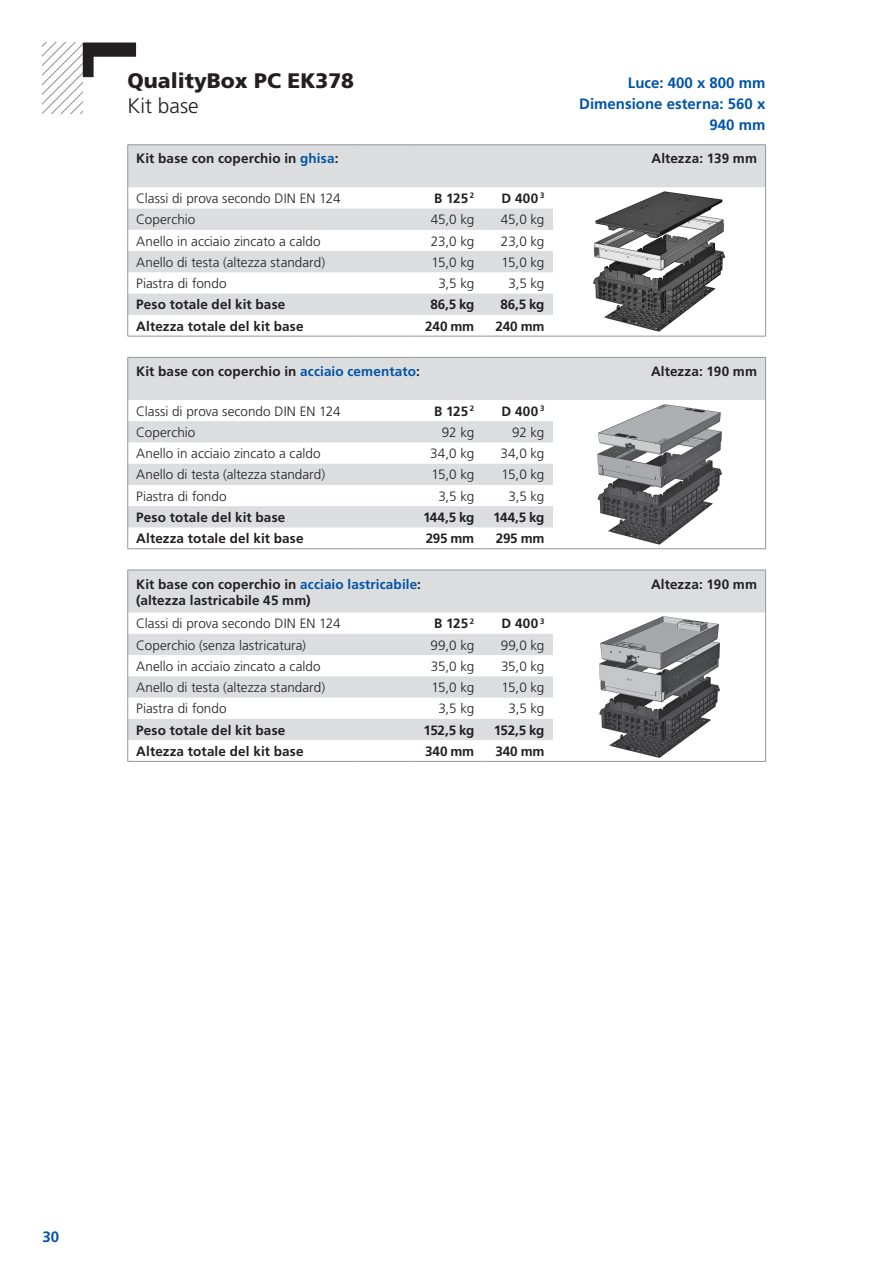
<style>
.page{position:relative;width:893px;height:1263px;background:#fff}
.page>*{position:absolute;margin:0;border:0;box-sizing:border-box;transform-origin:0 0}
._01_Überschrift{font:900 21px "Frutiger LT Pro";color:#231f20}
._01_Überschrift-2{font:300 21px "Frutiger LT Pro";color:#231f20}
._02_Lichtes_Maß{font:700 15px/21px "Frutiger LT Pro";color:#0154a6;text-align:right}
._03_Text_linksbündig{font:300 13.5px "Frutiger LT Pro";color:#231f20}
._03_Text_linksbündig-2{font:700 13.5px/16.2px "Frutiger LT Pro";letter-spacing:.01em;color:#231f20}
._04_Text_rechtsbündi{font:700 13.5px "Frutiger LT Pro";color:#231f20}
._04_Text_rechtsbündi-2{font:300 13.5px "Frutiger LT Pro";letter-spacing:-.03em;color:#231f20}
.s1{color:#0154a6}
</style>
<div class="page">
<svg style="left:127px;top:570px;width:639px;height:191px"></svg>
<hr style="left:128px;top:761px;width:231px;height:1px;background:#939598">
<hr style="left:359px;top:761px;width:54px;height:1px;background:#939598">
<hr style="left:413px;top:761px;width:70px;height:1px;background:#939598">
<hr style="left:483px;top:761px;width:70px;height:1px;background:#939598">
<hr style="left:553px;top:761px;width:213px;height:1px;background:#939598">
<img style="left:599px;top:617px;width:120px;height:140px">
<svg style="left:127px;top:357px;width:639px;height:192px"></svg>
<hr style="left:128px;top:548px;width:230px;height:1px;background:#939598">
<hr style="left:358px;top:548px;width:55px;height:1px;background:#939598">
<hr style="left:413px;top:548px;width:70px;height:1px;background:#939598">
<hr style="left:483px;top:548px;width:70px;height:1px;background:#939598">
<hr style="left:553px;top:548px;width:213px;height:1px;background:#939598">
<img style="left:597px;top:404px;width:124px;height:140px">
<hr style="left:128px;top:144px;width:229px;height:1px;background:#939598">
<hr style="left:357px;top:144px;width:56px;height:1px;background:#939598">
<hr style="left:413px;top:144px;width:70px;height:1px;background:#939598">
<hr style="left:483px;top:144px;width:70px;height:1px;background:#939598">
<hr style="left:553px;top:144px;width:213px;height:1px;background:#939598">
<svg style="left:127px;top:145px;width:639px;height:191px"></svg>
<hr style="left:128px;top:336px;width:229px;height:1px;background:#939598">
<hr style="left:357px;top:336px;width:56px;height:1px;background:#939598">
<hr style="left:413px;top:336px;width:70px;height:1px;background:#939598">
<hr style="left:483px;top:336px;width:70px;height:1px;background:#939598">
<hr style="left:553px;top:336px;width:213px;height:1px;background:#939598">
<img style="left:594px;top:192px;width:131px;height:140px">
<svg style="left:43px;top:43px;width:93px;height:70px"></svg>
<p class="_01_Überschrift" style="left:128px;top:68px;width:228px">QualityBox PC EK378</p>
<p class="_01_Überschrift-2" style="left:128px;top:94px;width:73px">Kit base</p>
<p class="_02_Lichtes_Maß" style="left:628px;top:72px;width:139px">Luce: 400 x 800 mm</p>
<p class="_02_Lichtes_Maß" style="left:579px;top:93px;width:188px">Dimensione esterna: 560 x<br>940 mm</p>
<p class="_03_Text_linksbündig-2" style="left:136px;top:151px;width:204px">Kit base con coperchio in <span class="s1">ghisa</span>:</p>
<p class="_04_Text_rechtsbündi" style="left:651px;top:151px;width:107px">Altezza: 139 mm</p>
<p class="_03_Text_linksbündig" style="left:136px;top:190px;width:206px">Classi di prova secondo DIN EN 124</p>
<p class="_04_Text_rechtsbündi" style="left:434px;top:190px;width:42px">B 125 <sup>2</sup></p>
<p class="_04_Text_rechtsbündi" style="left:501px;top:190px;width:44px">D 400 <sup>3</sup></p>
<p class="_03_Text_linksbündig" style="left:136px;top:212px;width:61px">Coperchio</p>
<p class="_04_Text_rechtsbündi-2" style="left:431px;top:212px;width:45px">45,0 kg</p>
<p class="_04_Text_rechtsbündi-2" style="left:501px;top:212px;width:45px">45,0 kg</p>
<p class="_03_Text_linksbündig" style="left:136px;top:233px;width:186px">Anello in acciaio zincato a caldo</p>
<p class="_04_Text_rechtsbündi-2" style="left:431px;top:233px;width:45px">23,0 kg</p>
<p class="_04_Text_rechtsbündi-2" style="left:501px;top:233px;width:45px">23,0 kg</p>
<p class="_03_Text_linksbündig" style="left:136px;top:254px;width:190px">Anello di testa (altezza standard)</p>
<p class="_04_Text_rechtsbündi-2" style="left:431px;top:254px;width:44px">15,0 kg</p>
<p class="_04_Text_rechtsbündi-2" style="left:502px;top:254px;width:44px">15,0 kg</p>
<p class="_03_Text_linksbündig" style="left:136px;top:275px;width:92px">Piastra di fondo</p>
<p class="_04_Text_rechtsbündi-2" style="left:438px;top:275px;width:37px">3,5 kg</p>
<p class="_04_Text_rechtsbündi-2" style="left:508px;top:275px;width:37px">3,5 kg</p>
<p class="_03_Text_linksbündig-2" style="left:136px;top:296px;width:151px">Peso totale del kit base</p>
<p class="_04_Text_rechtsbündi" style="left:430px;top:297px;width:45px">86,5 kg</p>
<p class="_04_Text_rechtsbündi" style="left:500px;top:297px;width:45px">86,5 kg</p>
<p class="_03_Text_linksbündig-2" style="left:136px;top:318px;width:169px">Altezza totale del kit base</p>
<p class="_04_Text_rechtsbündi" style="left:425px;top:318px;width:51px">240 mm</p>
<p class="_04_Text_rechtsbündi" style="left:495px;top:318px;width:51px">240 mm</p>
<p class="_03_Text_linksbündig-2" style="left:136px;top:363px;width:285px">Kit base con coperchio in <span class="s1">acciaio cementato</span>:</p>
<p class="_04_Text_rechtsbündi" style="left:651px;top:363px;width:108px">Altezza: 190 mm</p>
<p class="_03_Text_linksbündig" style="left:136px;top:403px;width:206px">Classi di prova secondo DIN EN 124</p>
<p class="_04_Text_rechtsbündi" style="left:434px;top:403px;width:42px">B 125 <sup>2</sup></p>
<p class="_04_Text_rechtsbündi" style="left:501px;top:403px;width:44px">D 400 <sup>3</sup></p>
<p class="_03_Text_linksbündig" style="left:136px;top:424px;width:61px">Coperchio</p>
<p class="_04_Text_rechtsbündi-2" style="left:442px;top:424px;width:34px">92 kg</p>
<p class="_04_Text_rechtsbündi-2" style="left:512px;top:424px;width:34px">92 kg</p>
<p class="_03_Text_linksbündig" style="left:136px;top:446px;width:186px">Anello in acciaio zincato a caldo</p>
<p class="_04_Text_rechtsbündi-2" style="left:430px;top:446px;width:46px">34,0 kg</p>
<p class="_04_Text_rechtsbündi-2" style="left:500px;top:446px;width:46px">34,0 kg</p>
<p class="_03_Text_linksbündig" style="left:136px;top:467px;width:190px">Anello di testa (altezza standard)</p>
<p class="_04_Text_rechtsbündi-2" style="left:431px;top:467px;width:44px">15,0 kg</p>
<p class="_04_Text_rechtsbündi-2" style="left:502px;top:467px;width:44px">15,0 kg</p>
<p class="_03_Text_linksbündig" style="left:136px;top:488px;width:92px">Piastra di fondo</p>
<p class="_04_Text_rechtsbündi-2" style="left:438px;top:488px;width:37px">3,5 kg</p>
<p class="_04_Text_rechtsbündi-2" style="left:508px;top:488px;width:37px">3,5 kg</p>
<p class="_03_Text_linksbündig-2" style="left:136px;top:509px;width:151px">Peso totale del kit base</p>
<p class="_04_Text_rechtsbündi" style="left:423px;top:509px;width:53px">144,5 kg</p>
<p class="_04_Text_rechtsbündi" style="left:493px;top:509px;width:53px">144,5 kg</p>
<p class="_03_Text_linksbündig-2" style="left:136px;top:530px;width:169px">Altezza totale del kit base</p>
<p class="_04_Text_rechtsbündi" style="left:426px;top:530px;width:50px">295 mm</p>
<p class="_04_Text_rechtsbündi" style="left:496px;top:530px;width:50px">295 mm</p>
<p class="_03_Text_linksbündig-2" style="left:136px;top:576px;width:286px">Kit base con coperchio in <span class="s1">acciaio lastricabile</span>: (altezza lastricabile 45 mm)</p>
<p class="_04_Text_rechtsbündi" style="left:651px;top:576px;width:108px">Altezza: 190 mm</p>
<p class="_03_Text_linksbündig" style="left:136px;top:616px;width:206px">Classi di prova secondo DIN EN 124</p>
<p class="_04_Text_rechtsbündi" style="left:434px;top:615px;width:42px">B 125 <sup>2</sup></p>
<p class="_04_Text_rechtsbündi" style="left:501px;top:615px;width:44px">D 400 <sup>3</sup></p>
<p class="_03_Text_linksbündig" style="left:136px;top:637px;width:171px">Coperchio (senza lastricatura)</p>
<p class="_04_Text_rechtsbündi-2" style="left:431px;top:637px;width:45px">99,0 kg</p>
<p class="_04_Text_rechtsbündi-2" style="left:501px;top:637px;width:45px">99,0 kg</p>
<p class="_03_Text_linksbündig" style="left:136px;top:658px;width:186px">Anello in acciaio zincato a caldo</p>
<p class="_04_Text_rechtsbündi-2" style="left:431px;top:658px;width:45px">35,0 kg</p>
<p class="_04_Text_rechtsbündi-2" style="left:501px;top:658px;width:45px">35,0 kg</p>
<p class="_03_Text_linksbündig" style="left:136px;top:679px;width:190px">Anello di testa (altezza standard)</p>
<p class="_04_Text_rechtsbündi-2" style="left:431px;top:679px;width:44px">15,0 kg</p>
<p class="_04_Text_rechtsbündi-2" style="left:502px;top:679px;width:44px">15,0 kg</p>
<p class="_03_Text_linksbündig" style="left:136px;top:701px;width:92px">Piastra di fondo</p>
<p class="_04_Text_rechtsbündi-2" style="left:438px;top:701px;width:37px">3,5 kg</p>
<p class="_04_Text_rechtsbündi-2" style="left:508px;top:701px;width:37px">3,5 kg</p>
<p class="_03_Text_linksbündig-2" style="left:136px;top:722px;width:151px">Peso totale del kit base</p>
<p class="_04_Text_rechtsbündi" style="left:424px;top:722px;width:52px">152,5 kg</p>
<p class="_04_Text_rechtsbündi" style="left:494px;top:722px;width:52px">152,5 kg</p>
<p class="_03_Text_linksbündig-2" style="left:136px;top:743px;width:169px">Altezza totale del kit base</p>
<p class="_04_Text_rechtsbündi" style="left:425px;top:743px;width:51px">340 mm</p>
<p class="_04_Text_rechtsbündi" style="left:495px;top:743px;width:51px">340 mm</p>
<p class="_02_Lichtes_Maß" style="left:43px;top:1226px;width:18px">30</p>
</div>
